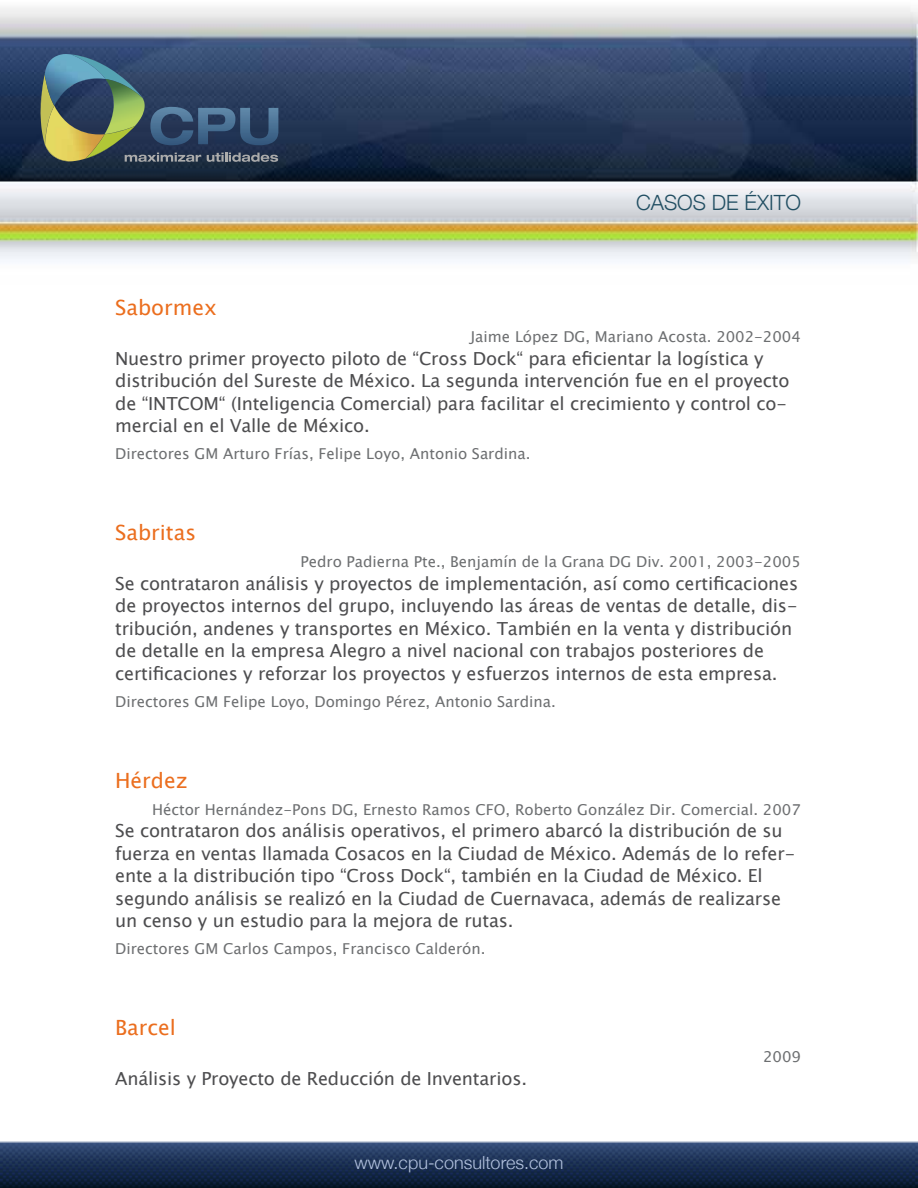
<style>
.page{position:relative;width:918px;height:1188px;background:#fff}
.page>*{position:absolute;margin:0;border:0;box-sizing:border-box;transform-origin:0 0}
.t1{font:21px "Lucida Sans Unicode";color:#eb6e1e}
.t2{font:300 21px "Helvetica Neue";color:#214e62}
.t3{font:18px/22.5px "Lucida Sans Unicode";letter-spacing:-.01em;color:#4d4d4f}
.t4{font:300 18px "Helvetica Neue";color:#b2c1de}
.t5{font:15px "Lucida Sans Unicode";color:#6d6f71}
</style>
<div class="page">
<img style="left:0;top:1142px;width:918px;height:46px">
<img style="left:0;top:7px;width:918px;height:253px">
<svg style="left:39px;top:54px;width:239px;height:108px;background:#4a5f6a"></svg>
<p class="t1" style="left:115px;top:291px;width:103px">Sabormex</p>
<p class="t2" style="left:636px;top:189px;width:166px">CASOS DE ÉXITO</p>
<p class="t5" style="left:471px;top:325px;width:332px">Jaime López DG, Mariano Acosta. 2002-2004</p>
<p class="t3" style="left:115px;top:347px;width:676px">Nuestro primer proyecto piloto de “Cross Dock“ para eficientar la logística y distribución del Sureste de México. La segunda intervención fue en el proyecto de “INTCOM“ (Inteligencia Comercial) para facilitar el crecimiento y control co&shy;mercial en el Valle de México.</p>
<p class="t5" style="left:115px;top:442px;width:417px">Directores GM Arturo Frías, Felipe Loyo, Antonio Sardina.</p>
<p class="t1" style="left:115px;top:516px;width:82px">Sabritas</p>
<p class="t5" style="left:300px;top:550px;width:502px">Pedro Padierna Pte., Benjamín de la Grana DG Div. 2001, 2003-2005</p>
<p class="t3" style="left:115px;top:572px;width:685px">Se contrataron análisis y proyectos de implementación, así como certificaciones de proyectos internos del grupo, incluyendo las áreas de ventas de detalle, dis&shy;tribución, andenes y transportes en México. También en la venta y distribución de detalle en la empresa Alegro a nivel nacional con trabajos posteriores de certificaciones y reforzar los proyectos y esfuerzos internos de esta empresa.</p>
<p class="t5" style="left:115px;top:690px;width:442px">Directores GM Felipe Loyo, Domingo Pérez, Antonio Sardina.</p>
<p class="t1" style="left:115px;top:764px;width:74px">Hérdez</p>
<p class="t5" style="left:152px;top:798px;width:650px">Héctor Hernández-Pons DG, Ernesto Ramos CFO, Roberto González Dir. Comercial. 2007</p>
<p class="t3" style="left:115px;top:820px;width:682px">Se contrataron dos análisis operativos, el primero abarcó la distribución de su fuerza en ventas llamada Cosacos en la Ciudad de México. Además de lo refer&shy;ente a la distribución tipo “Cross Dock“, también en la Ciudad de México. El segundo análisis se realizó en la Ciudad de Cuernavaca, además de realizarse un censo y un estudio para la mejora de rutas.</p>
<p class="t5" style="left:115px;top:937px;width:372px">Directores GM Carlos Campos, Francisco Calderón.</p>
<p class="t1" style="left:115px;top:1011px;width:62px">Barcel</p>
<p class="t3" style="left:115px;top:1067px;width:413px">Análisis y Proyecto de Reducción de Inventarios.</p>
<p class="t4" style="left:355px;top:1152px;width:210px">www.cpu-consultores.com</p>
<p class="t5" style="left:763px;top:1045px;width:39px">2009</p>
</div>
